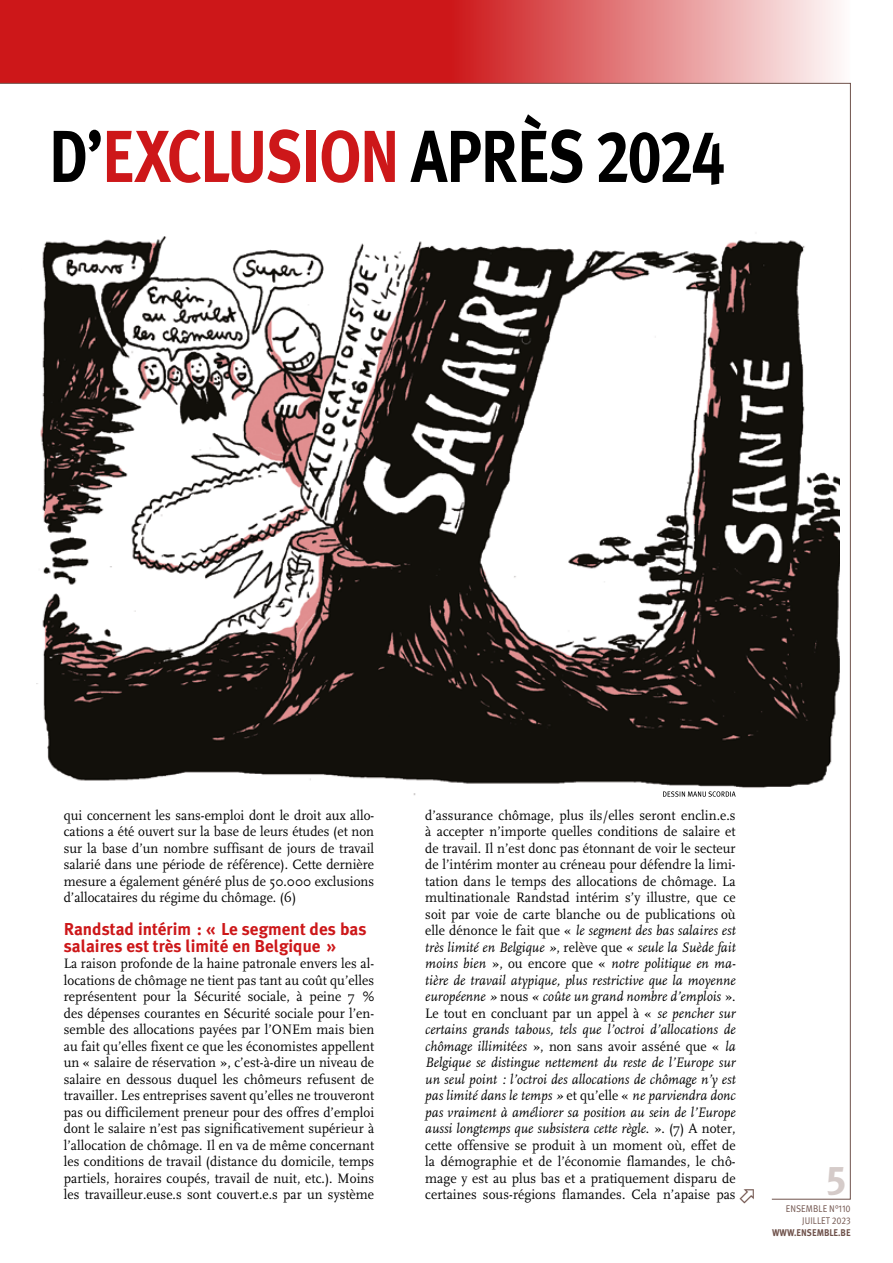
<style>
.page{position:relative;width:893px;height:1263px;background:#fff}
.page>*{position:absolute;margin:0;border:0;box-sizing:border-box;transform-origin:0 0}
.t1{font:700 73.5px "Meta Plus";letter-spacing:-.025em;color:#cd1719;scale:.85 1}
.t2{font:40.5px "Meta Plus Bold Caps";color:#d5cbc9}
.t3{font:700 17.25px/16.5px "Meta Plus";color:#cd1719}
.t4{font:14.25px/16.5px "FF Scala";letter-spacing:.005em;color:#000;text-align:justify;scale:.95 1}
.t5{font:9.75px/12px "Meta Pro";letter-spacing:.01em;color:#6f524b;text-align:right;scale:.9 1}
.t6{font:700 9.75px "Meta Plus";color:#6f524b;scale:.9 1}
.s1{color:#000}
.s2{font-family:"Meta Plus Bold Caps";font-weight:400;color:#000}
.s3{font-style:italic}
</style>
<div class="page">
<svg style="left:0;top:0;width:851px;height:83px;background:#d84d4e"></svg>
<img style="left:36px;top:236px;width:804px;height:560px">
<svg style="left:663px;top:791px;width:73px;height:6px"></svg>
<h1 class="t1" style="left:48px;top:114px;width:797px"><span class="s1">D’</span>EXCLUSION <span class="s1">APRÈS</span> <span class="s2">2024</span></h1>
<p class="t4" style="left:64px;top:807px;width:328px">qui concernent les sans-emploi dont le droit aux allo&shy;cations a été ouvert sur la base de leurs études (et non sur la base d’un nombre suffisant de jours de travail salarié dans une période de référence). Cette dernière mesure a également généré plus de 50.000 exclusions d’allocataires du régime du chômage. (6)</p>
<p class="t3" style="left:64px;top:921px;width:304px">Randstad intérim : « Le segment des bas salaires est très limité en Belgique »</p>
<p class="t4" style="left:64px;top:955px;width:328px">La raison profonde de la haine patronale envers les al&shy;locations de chômage ne tient pas tant au coût qu’elles représentent pour la Sécurité sociale, à peine 7 % des dépenses courantes en Sécurité sociale pour l’en&shy;semble des allocations payées par l’ONEm mais bien au fait qu’elles fixent ce que les économistes appellent un « salaire de réservation », c’est-à-dire un niveau de salaire en dessous duquel les chômeurs refusent de travailler. Les entreprises savent qu’elles ne trouveront pas ou difficilement preneur pour des offres d’emploi dont le salaire n’est pas significativement supérieur à l’allocation de chômage. Il en va de même concernant les conditions de travail (distance du domicile, temps partiels, horaires coupés, travail de nuit, etc.). Moins les travailleur.euse.s sont couvert.e.s par un système</p>
<p class="t4" style="left:425px;top:807px;width:328px">d’assurance chômage, plus ils/elles seront enclin.e.s à accepter n’importe quelles conditions de salaire et de travail. Il n’est donc pas étonnant de voir le secteur de l’intérim monter au créneau pour défendre la limi&shy;tation dans le temps des allocations de chômage. La multinationale Randstad intérim s’y illustre, que ce soit par voie de carte blanche ou de publications où elle dénonce le fait que « <span class="s3">le segment des bas salaires est très limité en Belgique »</span>, relève que <span class="s3">« seule la Suède fait moins bien</span> », ou encore que « <span class="s3">notre politique en ma&shy;tière de travail atypique, plus restrictive que la moyenne européenne »</span> nous <span class="s3">« coûte un grand nombre d’emplois</span> ».<br>Le tout en concluant par un appel à « <span class="s3">se pencher sur certains grands tabous, tels que l’octroi d’allocations de chômage illimit</span>é<span class="s3">es</span> », non sans avoir asséné que « <span class="s3">la Belgique se distingue nettement du reste de l’Europe sur un seul point : l’octroi des allocations de chômage n’y est pas limité dans le temps »</span> et qu’elle « <span class="s3">ne parviendra donc pas vraiment à améliorer sa position au sein de l’Europe aussi longtemps que subsistera cette règle</span>. ». (7) A noter, cette offensive se produit à un moment où, effet de la démographie et de l’économie flamandes, le chô&shy;mage y est au plus bas et a pratiquement disparu de certaines sous-régions flamandes. Cela n’apaise pas</p>
<h2 class="t2" style="left:825px;top:1156px;width:23px">5</h2>
<p class="t5" style="left:786px;top:1203px;width:74px">ENSEMBLE N°110<br>JUILLET 2023</p>
<p class="t6" style="left:772px;top:1227px;width:89px">WWW.ENSEMBLE.BE</p>
</div>
